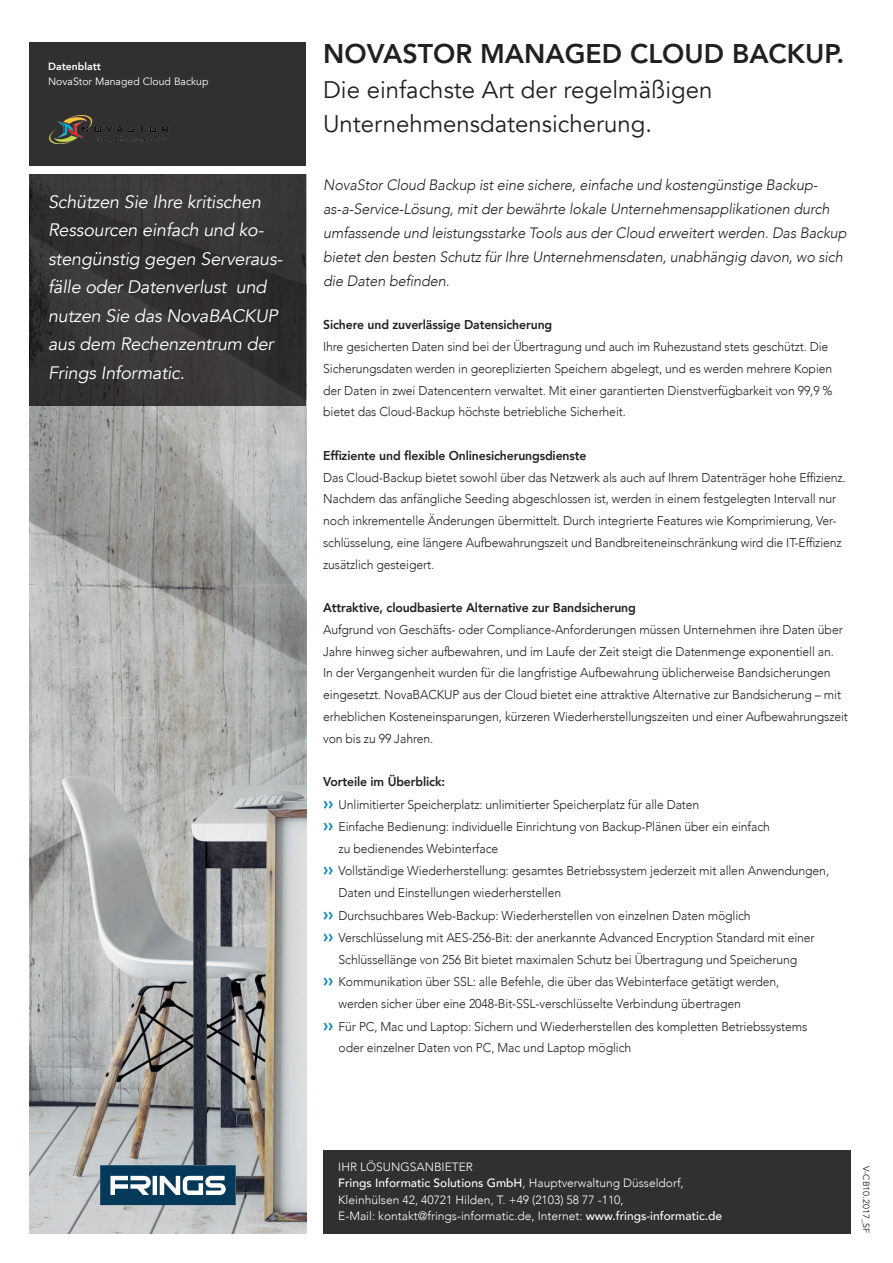
<style>
.page{position:relative;width:893px;height:1263px;background:#fff}
.page>*{position:absolute;margin:0;border:0;box-sizing:border-box;transform-origin:0 0}
.t1{font:800 27px "Avenir";color:#231f20}
.t2{font:24px/34.5px "Avenir";color:#231f20}
.t3{font:italic 18px/28.5px "Avenir";letter-spacing:-.01em;color:#fff}
.t4{font:italic 300 15px/24px "Avenir";letter-spacing:-.01em;color:#231f20}
.t5{font:300 12.75px/21.8px "Avenir";letter-spacing:-.01em;color:#231f20;scale:.96 1}
.t6{font:800 12.75px "Avenir";letter-spacing:-.01em;color:#231f20;scale:.96 1}
.t7{font:300 12px/16.5px "Avenir";color:#fff}
.t8{font:10.5px "Avenir";color:#fff}
.t9{font:800 10.5px "Avenir";color:#fff}
.t10{font:9px "Avenir";color:#231f20}
.s1{font-weight:800;font-size:18px;color:#0688be}
.s2{font-weight:500}
</style>
<div class="page">
<img style="left:30px;top:406px;width:276px;height:827px">
<div style="left:30px;top:43px;width:276px;height:123px;background:#312f30"></div>
<div style="left:30px;top:175px;width:276px;height:231px;background:#363434"></div>
<svg style="left:100px;top:1165px;width:136px;height:40px"></svg>
<div style="left:323px;top:1150px;width:527px;height:83px;background:#312f30"></div>
<img style="left:49px;top:115px;width:121px;height:28px">
<p class="t9" style="left:48px;top:58px;width:54px">Datenblatt</p>
<p class="t8" style="left:48px;top:75px;width:162px">NovaStor Managed Cloud Backup</p>
<h3 class="t3" style="left:48px;top:188px;width:236px">Schützen Sie Ihre kritischen<br>Ressourcen einfach und ko&shy;stengünstig gegen Serveraus&shy;fälle oder Datenverlust und nutzen Sie das NovaBACKUP aus dem Rechenzentrum der<br>Frings Informatic.</h3>
<h1 class="t1" style="left:323px;top:33px;width:523px">NOVASTOR MANAGED CLOUD BACKUP.</h1>
<h2 class="t2" style="left:323px;top:73px;width:391px">Die einfachste Art der regelmäßigen<br>Unternehmensdatensicherung.</h2>
<p class="t4" style="left:323px;top:173px;width:525px">NovaStor Cloud Backup ist eine sichere, einfache und kostengünstige Backup&shy;as-a-Service-Lösung, mit der bewährte lokale Unternehmensapplikationen durch umfassende und leistungsstarke Tools aus der Cloud erweitert werden. Das Backup bietet den besten Schutz für Ihre Unternehmensdaten, unabhängig davon, wo sich die Daten befinden.</p>
<p class="t6" style="left:323px;top:315px;width:240px">Sichere und zuverlässige Datensicherung</p>
<p class="t5" style="left:323px;top:336px;width:532px">Ihre gesicherten Daten sind bei der Übertragung und auch im Ruhezustand stets geschützt. Die Sicherungsdaten werden in georeplizierten Speichern abgelegt, und es werden mehrere Kopien der Daten in zwei Datencentern verwaltet. Mit einer garantierten Dienstverfügbarkeit von 99,9 % bietet das Cloud-Backup höchste betriebliche Sicherheit.</p>
<p class="t6" style="left:323px;top:445px;width:276px">Effiziente und flexible Onlinesicherungsdienste</p>
<p class="t5" style="left:323px;top:466px;width:546px">Das Cloud-Backup bietet sowohl über das Netzwerk als auch auf Ihrem Datenträger hohe Effizienz.<br>Nachdem das anfängliche Seeding abgeschlossen ist, werden in einem festgelegten Intervall nur noch inkrementelle Änderungen übermittelt. Durch integrierte Features wie Komprimierung, Ver&shy;schlüsselung, eine längere Aufbewahrungszeit und Bandbreiteneinschränkung wird die IT-Effizienz zusätzlich gesteigert.</p>
<p class="t6" style="left:323px;top:598px;width:327px">Attraktive, cloudbasierte Alternative zur Bandsicherung</p>
<p class="t5" style="left:323px;top:619px;width:548px">Aufgrund von Geschäfts- oder Compliance-Anforderungen müssen Unternehmen ihre Daten über Jahre hinweg sicher aufbewahren, und im Laufe der Zeit steigt die Datenmenge exponentiell an.<br>In der Vergangenheit wurden für die langfristige Aufbewahrung üblicherweise Bandsicherungen eingesetzt. NovaBACKUP aus der Cloud bietet eine attraktive Alternative zur Bandsicherung – mit erheblichen Kosteneinsparungen, kürzeren Wiederherstellungszeiten und einer Aufbewahrungszeit von bis zu 99 Jahren.</p>
<p class="t6" style="left:323px;top:772px;width:129px">Vorteile im Überblick:</p>
<p class="t5" style="left:323px;top:793px;width:393px"><span class="s1">››</span> Unlimitierter Speicherplatz: unlimitierter Speicherplatz für alle Daten</p>
<p class="t5" style="left:323px;top:816px;width:467px"><span class="s1">››</span> Einfache Bedienung: individuelle Einrichtung von Backup-Plänen über ein einfach</p>
<p class="t5" style="left:339px;top:838px;width:168px">zu bedienendes Webinterface</p>
<p class="t5" style="left:323px;top:860px;width:529px"><span class="s1">››</span> Vollständige Wiederherstellung: gesamtes Betriebssystem jederzeit mit allen Anwendungen,</p>
<p class="t5" style="left:339px;top:882px;width:233px">Daten und Einstellungen wiederherstellen</p>
<p class="t5" style="left:323px;top:904px;width:447px"><span class="s1">››</span> Durchsuchbares Web-Backup: Wiederherstellen von einzelnen Daten möglich</p>
<p class="t5" style="left:323px;top:927px;width:513px"><span class="s1">››</span> Verschlüsselung mit AES-256-Bit: der anerkannte Advanced Encryption Standard mit einer</p>
<p class="t5" style="left:339px;top:949px;width:479px">Schlüssellänge von 256 Bit bietet maximalen Schutz bei Übertragung und Speicherung</p>
<p class="t5" style="left:323px;top:971px;width:477px"><span class="s1">››</span> Kommunikation über SSL: alle Befehle, die über das Webinterface getätigt werden,</p>
<p class="t5" style="left:339px;top:993px;width:421px">werden sicher über eine 2048-Bit-SSL-verschlüsselte Verbindung übertragen</p>
<p class="t5" style="left:323px;top:1015px;width:506px"><span class="s1">››</span> Für PC, Mac und Laptop: Sichern und Wiederherstellen des kompletten Betriebssystems</p>
<p class="t5" style="left:339px;top:1037px;width:306px">oder einzelner Daten von PC, Mac und Laptop möglich</p>
<p class="t7" style="left:338px;top:1158px;width:385px">IHR LÖSUNGSANBIETER<br><span class="s2">Frings Informatic Solutions GmbH</span>, Hauptverwaltung Düsseldorf, Kleinhülsen 42, 40721 Hilden, T. +49 (2103) 58 77 -110,<br>E-Mail: kontakt@frings-informatic.de, Internet: <span class="s2">www.frings-informatic.de</span></p>
<p class="t10" style="left:871px;top:1166px;width:69px;rotate:90deg">V-CB10.2017_SF</p>
</div>
